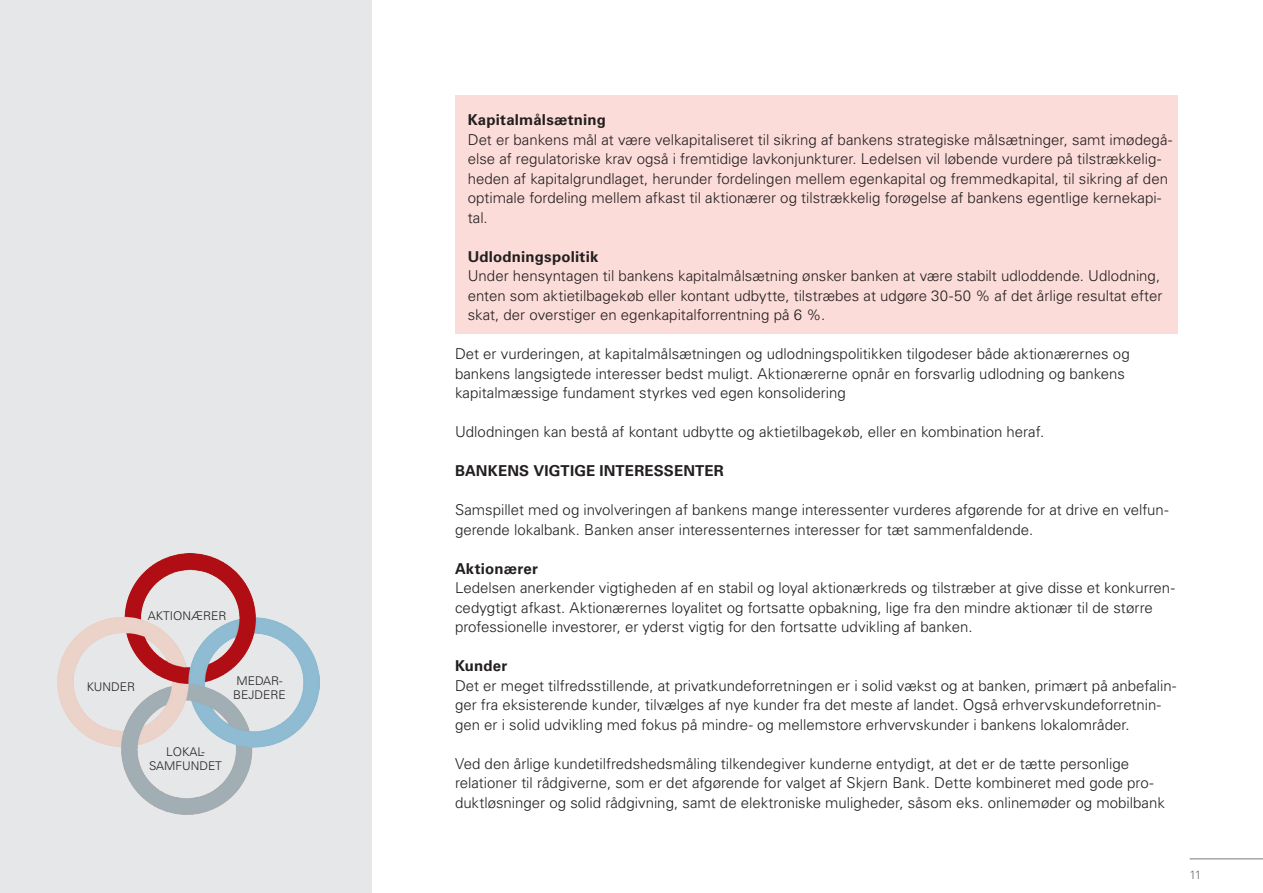
<style>
.page{position:relative;width:1263px;height:893px;background:#fff}
.page>*{position:absolute;margin:0;border:0;box-sizing:border-box;transform-origin:0 0}
.Brødtekst-10{font:300 15px/19.5px "Univers LT Std";color:#231f20}
.Brødtekst-10-2{font:700 15px "Univers LT Std";letter-spacing:.01em;color:#231f20}
.t1{font:300 12px/14.4px "Univers LT Std";color:#231f20}
.t2{font:300 12px "Univers LT Std";color:#6c6d70}
</style>
<div class="page">
<hr style="left:1189px;top:858px;width:74px;height:1px;background:#808285">
<div style="left:455px;top:95px;width:723px;height:238px;background:#fcdcd8"></div>
<div style="left:0;top:0;width:371px;height:893px;background:#e6e7e9"></div>
<img style="left:58px;top:553px;width:261px;height:262px">
<p class="t1" style="left:148px;top:608px;width:80px">AKTIONÆRER</p>
<p class="t1" style="left:87px;top:680px;width:50px">KUNDER</p>
<p class="t1" style="left:233px;top:673px;width:54px">MEDAR-<br>BEJDERE</p>
<p class="t1" style="left:166px;top:744px;width:40px">LOKAL-</p>
<p class="t1" style="left:149px;top:759px;width:74px">SAMFUNDET</p>
<p class="Brødtekst-10-2" style="left:468px;top:111px;width:140px">Kapitalmålsætning</p>
<p class="Brødtekst-10" style="left:468px;top:130px;width:706px">Det er bankens mål at være velkapitaliseret til sikring af bankens strategiske målsætninger, samt imødegå&shy;else af regulatoriske krav også i fremtidige lavkonjunkturer. Ledelsen vil løbende vurdere på tilstrækkelig&shy;heden af kapitalgrundlaget, herunder fordelingen mellem egenkapital og fremmedkapital, til sikring af den optimale fordeling mellem afkast til aktionærer og tilstrækkelig forøgelse af bankens egentlige kernekapi&shy;tal.</p>
<p class="Brødtekst-10-2" style="left:468px;top:248px;width:132px">Udlodningspolitik</p>
<p class="Brødtekst-10" style="left:468px;top:266px;width:696px">Under hensyntagen til bankens kapitalmålsætning ønsker banken at være stabilt udloddende. Udlodning, enten som aktietilbagekøb eller kontant udbytte, tilstræbes at udgøre 30-50 % af det årlige resultat efter skat, der overstiger en egenkapitalforrentning på 6 %.</p>
<p class="Brødtekst-10" style="left:455px;top:344px;width:676px">Det er vurderingen, at kapitalmålsætningen og udlodningspolitikken tilgodeser både aktionærernes og bankens langsigtede interesser bedst muligt. Aktionærerne opnår en forsvarlig udlodning og bankens kapitalmæssige fundament styrkes ved egen konsolidering</p>
<p class="Brødtekst-10" style="left:455px;top:422px;width:591px">Udlodningen kan bestå af kontant udbytte og aktietilbagekøb, eller en kombination heraf.</p>
<p class="Brødtekst-10-2" style="left:455px;top:462px;width:270px">BANKENS VIGTIGE INTERESSENTER</p>
<p class="Brødtekst-10" style="left:455px;top:500px;width:715px">Samspillet med og involveringen af bankens mange interessenter vurderes afgørende for at drive en velfun&shy;gerende lokalbank. Banken anser interessenternes interesser for tæt sammenfaldende.</p>
<p class="Brødtekst-10-2" style="left:455px;top:560px;width:84px">Aktionærer</p>
<p class="Brødtekst-10" style="left:455px;top:578px;width:721px">Ledelsen anerkender vigtigheden af en stabil og loyal aktionærkreds og tilstræber at give disse et konkurren&shy;cedygtigt afkast. Aktionærernes loyalitet og fortsatte opbakning, lige fra den mindre aktionær til de større professionelle investorer, er yderst vigtig for den fortsatte udvikling af banken.</p>
<p class="Brødtekst-10-2" style="left:455px;top:657px;width:54px">Kunder</p>
<p class="Brødtekst-10" style="left:455px;top:676px;width:723px">Det er meget tilfredsstillende, at privatkundeforretningen er i solid vækst og at banken, primært på anbefalin&shy;ger fra eksisterende kunder, tilvælges af nye kunder fra det meste af landet. Også erhvervskundeforretnin&shy;gen er i solid udvikling med fokus på mindre- og mellemstore erhvervskunder i bankens lokalområder.</p>
<p class="Brødtekst-10" style="left:455px;top:754px;width:711px">Ved den årlige kundetilfredshedsmåling tilkendegiver kunderne entydigt, at det er de tætte personlige relationer til rådgiverne, som er det afgørende for valget af Skjern Bank. Dette kombineret med gode pro&shy;duktløsninger og solid rådgivning, samt de elektroniske muligheder, såsom eks. onlinemøder og mobilbank</p>
<p class="t2" style="left:1189px;top:867px;width:13px">11</p>
</div>
